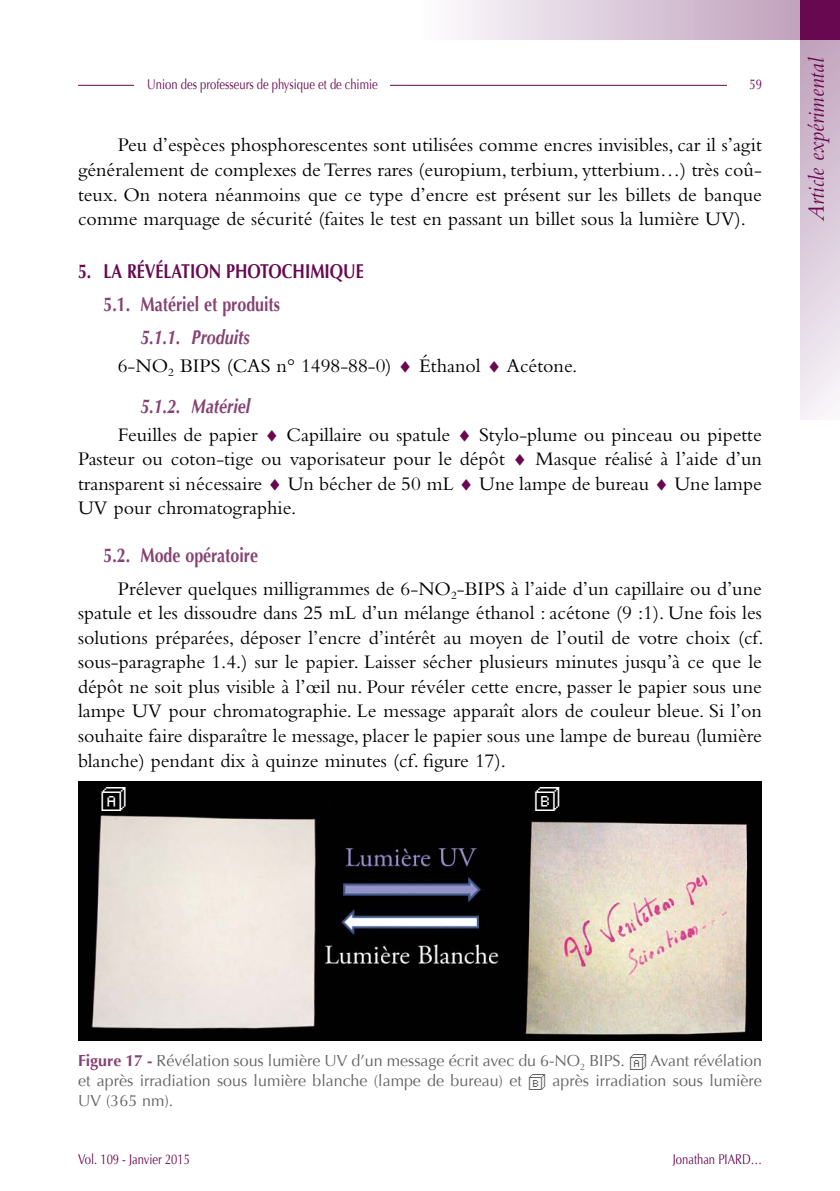
<style>
.page{position:relative;width:840px;height:1191px;background:#fff}
.page>*{position:absolute;margin:0;border:0;box-sizing:border-box;transform-origin:0 0}
.t1{font:italic 24px "Bembo";letter-spacing:-.005em;color:#680850;scale:.95 1}
.t2{font:24px "Baby blocks";color:#fff}
.Texte_courant_avec_a{font:20px/24.6px "Bembo";color:#000;text-align:justify}
.Titre_2{font:700 20px "Optima";color:#854273;scale:.8 1}
.Titre_3_rentré{font:italic 700 20px "Optima";color:#854273;scale:.8 1}
.Titre_1{font:700 20px "Optima";color:#680850;scale:.8 1}
.Légende{font:16px/19.8px "Optima";color:#646363;text-align:justify}
.t3{font:14px "Optima";color:#680850;scale:.8 1}
.s1{color:#680850}
.s2{font-weight:700;color:#864274}
.s3{font-family:"Baby blocks"}
</style>
<div class="page">
<div style="left:420px;top:0;width:419px;height:40px;background:linear-gradient(to right,#fdfdff,#b997b5)"></div>
<div style="left:799px;top:0;width:40px;height:420px;background:linear-gradient(to bottom,#bb9ab8,#f7f4f9)"></div>
<div style="left:799px;top:0;width:40px;height:40px;background:#680850"></div>
<hr style="left:78px;top:85px;width:683px;height:1px;background:#680850">
<div style="left:135px;top:76px;width:255px;height:17px;background:#fff"></div>
<div style="left:727px;top:76px;width:34px;height:17px;background:#fff"></div>
<img style="left:78px;top:781px;width:683px;height:260px">
<p class="t3" style="left:147px;top:76px;width:289px">Union des professeurs de physique et de chimie</p>
<p class="t3" style="left:749px;top:76px;width:17px">59</p>
<p class="Texte_courant_avec_a" style="left:78px;top:132px;width:685px;text-indent:40px">Peu d’espèces phosphorescentes sont utilisées comme encres invisibles, car il s’agit généralement de complexes de Terres rares (europium, terbium, ytterbium…) très coû&shy;teux. On notera néanmoins que ce type d’encre est présent sur les billets de banque comme marquage de sécurité (faites le test en passant un billet sous la lumière UV).</p>
<p class="Titre_1" style="left:78px;top:260px;width:358px">5. LA RÉVÉLATION PHOTOCHIMIQUE</p>
<p class="Titre_2" style="left:103px;top:293px;width:222px">5.1. Matériel et produits</p>
<p class="Titre_3_rentré" style="left:140px;top:325px;width:138px">5.1.1. Produits</p>
<p class="Texte_courant_avec_a" style="left:118px;top:353px;width:461px">6-NO<sub>2</sub> BIPS (CAS n° 1498-88-0) <span class="s1">♦</span> Éthanol <span class="s1">♦</span> Acétone.</p>
<p class="Titre_3_rentré" style="left:140px;top:394px;width:139px">5.1.2. Matériel</p>
<p class="Texte_courant_avec_a" style="left:78px;top:422px;width:685px;text-indent:40px">Feuilles de papier <span class="s1">♦</span> Capillaire ou spatule <span class="s1">♦</span> Stylo-plume ou pinceau ou pipette Pasteur ou coton-tige ou vaporisateur pour le dépôt <span class="s1">♦</span> Masque réalisé à l’aide d’un transparent si nécessaire <span class="s1">♦</span> Un bécher de 50 mL <span class="s1">♦</span> Une lampe de bureau <span class="s1">♦</span> Une lampe UV pour chromatographie.</p>
<p class="Titre_2" style="left:103px;top:543px;width:195px">5.2. Mode opératoire</p>
<p class="Texte_courant_avec_a" style="left:78px;top:576px;width:687px;text-indent:40px">Prélever quelques milligrammes de 6-NO<sub>2</sub>-BIPS à l’aide d’un capillaire ou d’une spatule et les dissoudre dans 25 mL d’un mélange éthanol : acétone (9 :1). Une fois les solutions préparées, déposer l’encre d’intérêt au moyen de l’outil de votre choix (cf. sous-paragraphe 1.4.) sur le papier. Laisser sécher plusieurs minutes jusqu’à ce que le dépôt ne soit plus visible à l’œil nu. Pour révéler cette encre, passer le papier sous une lampe UV pour chromatographie. Le message apparaît alors de couleur bleue. Si l’on souhaite faire disparaître le message, placer le papier sous une lampe de bureau (lumière blanche) pendant dix à quinze minutes (cf. figure 17).</p>
<p class="t2" style="left:100px;top:786px;width:28px">A</p>
<p class="t2" style="left:533px;top:786px;width:28px">B</p>
<p class="t1" style="left:801px;top:221px;width:173px;rotate:-90deg">Article expérimental</p>
<p class="Légende" style="left:78px;top:1051px;width:685px"><span class="s2">Figure 17 -</span> Révélation sous lumière UV d’un message écrit avec du 6-NO<sub>2</sub> BIPS. <span class="s3">A</span> Avant révélation et après irradiation sous lumière blanche (lampe de bureau) et <span class="s3">B</span> après irradiation sous lumière UV (365 nm).</p>
<p class="t3" style="left:78px;top:1151px;width:141px">Vol. 109 - Janvier 2015</p>
<p class="t3" style="left:672px;top:1151px;width:113px">Jonathan PIARD…</p>
</div>
